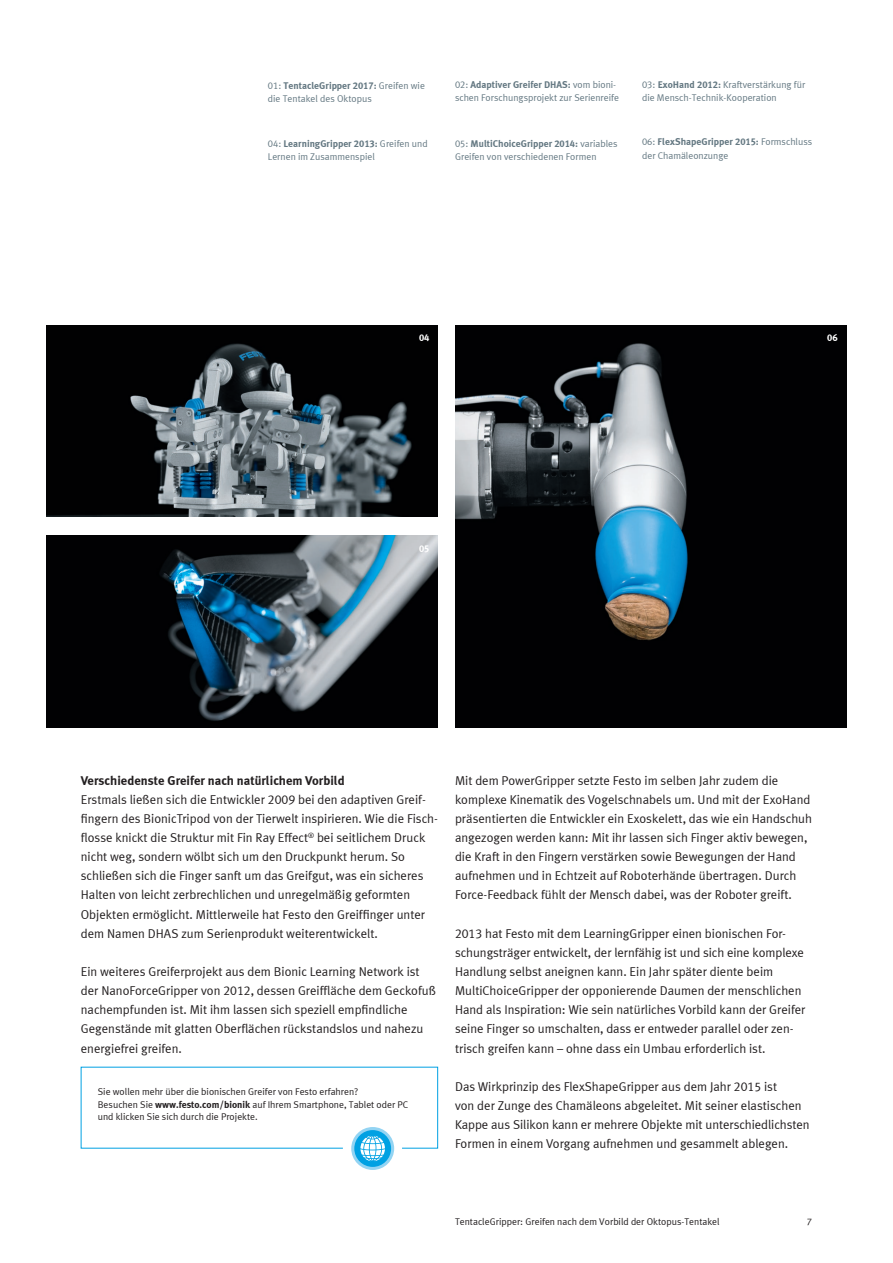
<style>
.page{position:relative;width:893px;height:1263px;background:#fff}
.page>*{position:absolute;margin:0;border:0;box-sizing:border-box;transform-origin:0 0}
.t1{font:12.75px/19.2px "Meta Plus LF";color:#231f20}
.t2{font:700 12.75px "Meta Plus LF";color:#231f20}
.t3{font:9.75px/13.5px "Meta Plus LF";color:#647882}
.t4{font:9.75px/12.8px "Meta Plus LF";color:#231f20}
.t5{font:700 9.75px "Meta Plus LF";color:#fff}
.s1{font-weight:700}
</style>
<div class="page">
<img style="left:47px;top:536px;width:391px;height:191px">
<img style="left:455px;top:325px;width:391px;height:402px">
<img style="left:47px;top:325px;width:391px;height:192px">
<svg style="left:351px;top:1127px;width:43px;height:43px"></svg>
<div style="left:354px;top:1130px;width:37px;height:37px;background:#00a1e3;border-radius:50%"></div>
<svg style="left:80px;top:1066px;width:358px;height:95px"></svg>
<p class="t3" style="left:268px;top:79px;width:159px;line-height:12.8px">01: <span class="s1">TentacleGripper 2017:</span> Greifen wie die Tentakel des Oktopus</p>
<p class="t3" style="left:455px;top:77px;width:166px">02: <span class="s1">Adaptiver Greifer DHAS:</span> vom bioni&shy;schen Forschungsprojekt zur Serienreife</p>
<p class="t3" style="left:642px;top:77px;width:165px">03: <span class="s1">ExoHand 2012:</span> Kraftverstärkung für die Mensch-Technik-Kooperation</p>
<p class="t3" style="left:268px;top:136px;width:161px">04: <span class="s1">LearningGripper 2013:</span> Greifen und<br>Lernen im Zusammenspiel</p>
<p class="t3" style="left:642px;top:135px;width:172px">06: <span class="s1">FlexShapeGripper 2015:</span> Formschluss der Chamäleonzunge</p>
<p class="t3" style="left:455px;top:136px;width:164px">05: <span class="s1">MultiChoiceGripper 2014:</span> variables<br>Greifen von verschiedenen Formen</p>
<p class="t5" style="left:419px;top:332px;width:12px">04</p>
<p class="t5" style="left:827px;top:331px;width:12px">06</p>
<p class="t5" style="left:419px;top:542px;width:12px">05</p>
<p class="t2" style="left:81px;top:772px;width:266px">Verschiedenste Greifer nach natürlichem Vorbild</p>
<p class="t1" style="left:81px;top:789px;width:359px">Erstmals ließen sich die Entwickler 2009 bei den adaptiven Greif&shy;fingern des BionicTripod von der Tierwelt inspirieren. Wie die Fisch&shy;flosse knickt die Struktur mit Fin Ray Effect<sup>®</sup> bei seitlichem Druck nicht weg, sondern wölbt sich um den Druckpunkt herum. So schließen sich die Finger sanft um das Greifgut, was ein sicheres Halten von leicht zerbrechlichen und unregelmäßig geformten Objekten ermöglicht. Mittlerweile hat Festo den Greiffinger unter dem Namen DHAS zum Serienprodukt weiterentwickelt.</p>
<p class="t1" style="left:81px;top:962px;width:357px">Ein weiteres Greiferprojekt aus dem Bionic Learning Network ist der NanoForceGripper von 2012, dessen Greiffläche dem Geckofuß nachempfunden ist. Mit ihm lassen sich speziell empfindliche Gegenstände mit glatten Oberflächen rückstandslos und nahezu energiefrei greifen.</p>
<p class="t4" style="left:98px;top:1085px;width:312px">Sie wollen mehr über die bionischen Greifer von Festo erfahren?<br>Besuchen Sie <span class="s1">www.festo.com/bionik</span> auf Ihrem Smartphone, Tablet oder PC und klicken Sie sich durch die Projekte.</p>
<p class="t1" style="left:455px;top:770px;width:359px">Mit dem PowerGripper setzte Festo im selben Jahr zudem die komplexe Kinematik des Vogelschnabels um. Und mit der ExoHand präsentierten die Entwickler ein Exoskelett, das wie ein Handschuh angezogen werden kann: Mit ihr lassen sich Finger aktiv bewegen, die Kraft in den Fingern verstärken sowie Bewegungen der Hand aufnehmen und in Echtzeit auf Roboterhände übertragen. Durch Force-Feedback fühlt der Mensch dabei, was der Roboter greift.</p>
<p class="t1" style="left:455px;top:923px;width:352px">2013 hat Festo mit dem LearningGripper einen bionischen For&shy;schungsträger entwickelt, der lernfähig ist und sich eine komplexe Handlung selbst aneignen kann. Ein Jahr später diente beim MultiChoiceGripper der opponierende Daumen der menschlichen Hand als Inspiration: Wie sein natürliches Vorbild kann der Greifer seine Finger so umschalten, dass er entweder parallel oder zen&shy;trisch greifen kann – ohne dass ein Umbau erforderlich ist.</p>
<p class="t1" style="left:455px;top:1076px;width:356px">Das Wirkprinzip des FlexShapeGripper aus dem Jahr 2015 ist<br>von der Zunge des Chamäleons abgeleitet. Mit seiner elastischen Kappe aus Silikon kann er mehrere Objekte mit unterschiedlichsten Formen in einem Vorgang aufnehmen und gesammelt ablegen.</p>
<p class="t4" style="left:455px;top:1215px;width:266px">TentacleGripper: Greifen nach dem Vorbild der Oktopus-Tentakel</p>
<p class="t4" style="left:807px;top:1215px;width:7px">7</p>
</div>
